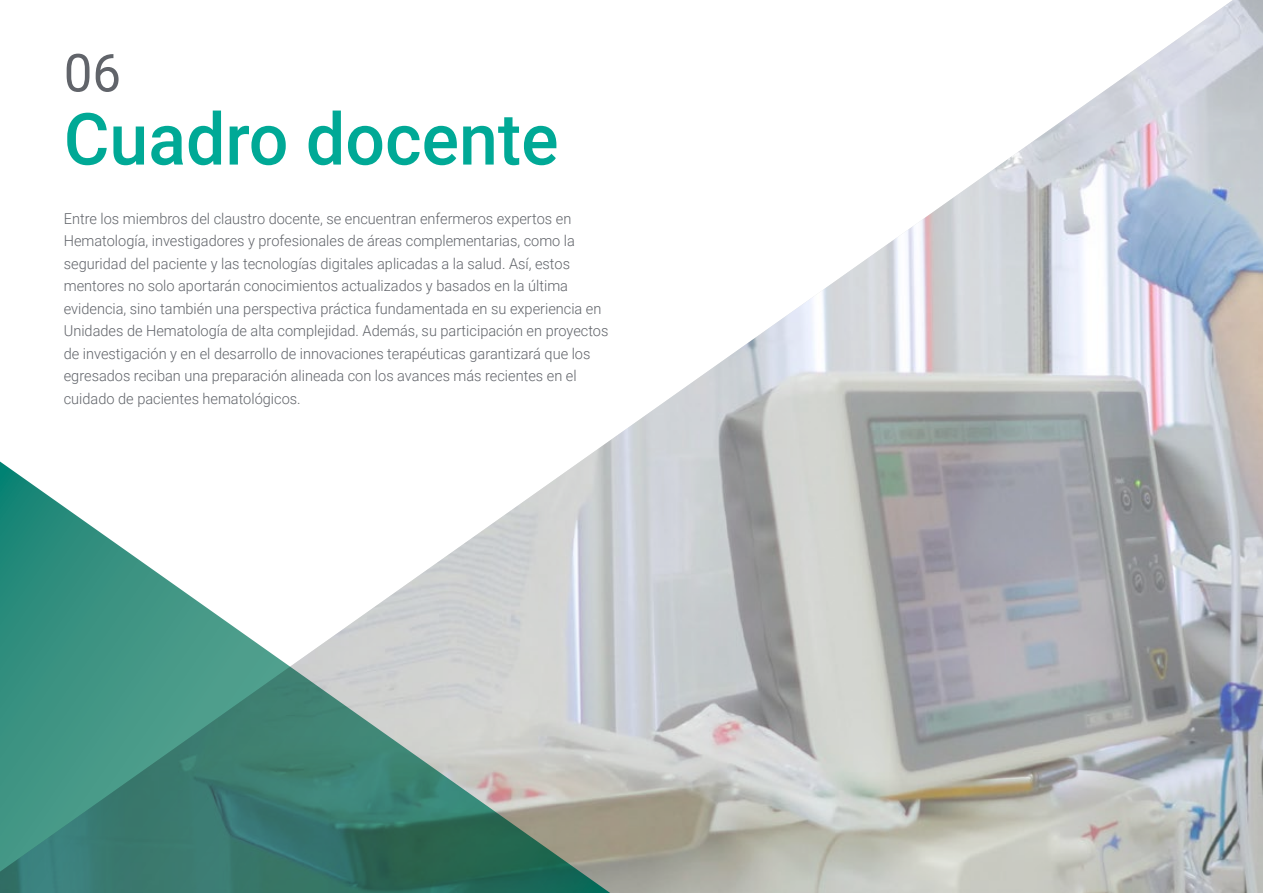
<style>
.page{position:relative;width:1263px;height:893px;background:#fff}
.page>*{position:absolute;margin:0;border:0;box-sizing:border-box;transform-origin:0 0}
.t1{font:500 72px "Roboto";color:#00a996}
.t2{font:52.5px "Roboto";color:#61646a}
.t3{font:300 15px/22.5px "Roboto";color:#61646a}
</style>
<div class="page">
<img style="left:602px;top:0;width:661px;height:893px">
<svg style="left:0;top:446px;width:640px;height:447px"></svg>
<h2 class="t2" style="left:64px;top:36px;width:59px">06</h2>
<h1 class="t1" style="left:64px;top:89px;width:496px">Cuadro docente</h1>
<p class="t3" style="left:64px;top:207px;width:546px">Entre los miembros del claustro docente, se encuentran enfermeros expertos en Hematología, investigadores y profesionales de áreas complementarias, como la seguridad del paciente y las tecnologías digitales aplicadas a la salud. Así, estos mentores no solo aportarán conocimientos actualizados y basados en la última evidencia, sino también una perspectiva práctica fundamentada en su experiencia en Unidades de Hematología de alta complejidad. Además, su participación en proyectos de investigación y en el desarrollo de innovaciones terapéuticas garantizará que los egresados reciban una preparación alineada con los avances más recientes en el cuidado de pacientes hematológicos.</p>
</div>
